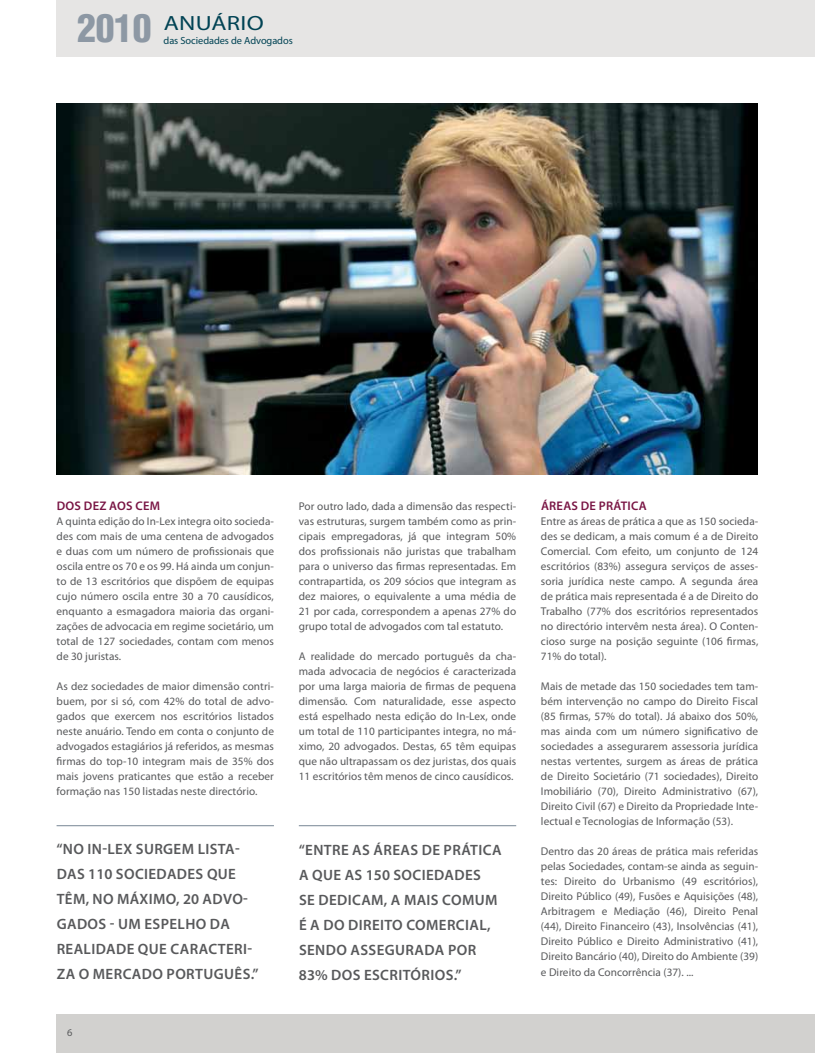
<style>
.page{position:relative;width:815px;height:1053px;background:#fff}
.page>*{position:absolute;margin:0;border:0;box-sizing:border-box;transform-origin:0 0}
.t1{font:900 condensed 37.5px "Helvetica";color:#8d98a4}
.t2{font:20.62px "Myriad Pro";letter-spacing:.015em;color:#014354;scale:1.2 1}
.t3{font:600 15px/25px "Myriad Pro";letter-spacing:.025em;color:#58595b}
.t4{font:600 12.5px "Myriad Pro";color:#791544}
.t5{font:11.25px/15px "Myriad Pro";letter-spacing:.005em;color:#58595b;text-align:justify}
.t6{font:10.38px "Myriad Pro";color:#014354}
.t7{font:10.38px "Myriad Pro";color:#58595b}
</style>
<div class="page">
<div style="left:57px;top:0;width:758px;height:57px;background:#e6e5e4"></div>
<div style="left:57px;top:1013px;width:758px;height:39px;background:#d2d1cf"></div>
<img style="left:57px;top:104px;width:701px;height:370px">
<hr style="left:57px;top:825px;width:217px;height:1px;background:#778694">
<hr style="left:299px;top:825px;width:217px;height:1px;background:#778694">
<h1 class="t1" style="left:77px;top:5px;width:76px">2010</h1>
<h2 class="t2" style="left:164px;top:10px;width:85px">anuário</h2>
<p class="t6" style="left:164px;top:34px;width:131px">das Sociedades de Advogados</p>
<p class="t4" style="left:57px;top:498px;width:62px">DOS DEZ AOS</p>
<p class="t4" style="left:136px;top:498px;width:26px">CE M</p>
<p class="t5" style="left:57px;top:514px;width:219px">A quinta edição do I n-Lex integra oito socieda&shy;des com mais de uma centena de advogados e duas com um número de profissionais que oscila entre os 70 e os 99. Há ainda um conjun&shy;to de 13 escritórios que dispõem de equipas cujo número oscila entre 30 a 70 causídicos, enquanto a esmagadora maioria das organi&shy;zações de advocacia em regime societário, um total de 127 sociedades, contam com menos de 30 juristas.</p>
<p class="t5" style="left:57px;top:679px;width:219px">As dez sociedades de maior dimensão contri&shy;buem, por si só, com 42% do total de advo&shy;gados que exercem nos escritórios listados neste anuário. Tendo em conta o conjunto de advogados estagiários já referidos, as mesmas firmas do top-10 integram mais de 35% dos mais jovens praticantes que estão a receber formação nas 150 listadas neste directório.</p>
<h3 class="t3" style="left:57px;top:836px;width:108px">“NO IN-LEX SURGE</h3>
<h3 class="t3" style="left:182px;top:836px;width:25px">M LISTA</h3>
<h3 class="t3" style="left:235px;top:836px;width:6px">-</h3>
<h3 class="t3" style="left:57px;top:861px;width:10px">DAS</h3>
<h3 class="t3" style="left:88px;top:861px;width:38px">110 SOCIEDADES</h3>
<h3 class="t3" style="left:57px;top:861px;width:179px;text-indent:150px">QUE<br>TÊM, NO MÁXIMO, 20 ADVO</h3>
<h3 class="t3" style="left:243px;top:886px;width:6px">-</h3>
<h3 class="t3" style="left:57px;top:911px;width:11px">GADOS</h3>
<h3 class="t3" style="left:110px;top:911px;width:111px">- UM ESPELHO DA</h3>
<h3 class="t3" style="left:57px;top:936px;width:10px">REALIDADE</h3>
<h3 class="t3" style="left:138px;top:936px;width:42px">QUE CARACTERI</h3>
<h3 class="t3" style="left:247px;top:936px;width:6px">-</h3>
<h3 class="t3" style="left:57px;top:961px;width:60px">ZA O MERCADO</h3>
<h3 class="t3" style="left:167px;top:961px;width:19px">PORT</h3>
<h3 class="t3" style="left:204px;top:961px;width:57px">UGUÊS.”</h3>
<p class="t7" style="left:67px;top:1025px;width:7px">6</p>
<p class="t5" style="left:299px;top:499px;width:219px">Por outro lado, dada a dimensão das respecti&shy;vas estruturas, surgem também como as prin&shy;cipais empregadoras, já que integram 50% dos profissionais não juristas que trabalham para o universo das firmas representadas. Em contrapartida, os 209 sócios que integram as dez maiores, o equivalente a uma média de 21 por cada, correspondem a apenas 27% do grupo total de advogados com tal estatuto.</p>
<p class="t5" style="left:299px;top:649px;width:219px">A realidade do mercado português da cha&shy;mada advocacia de negócios é caracterizada por uma larga maioria de firmas de pequena dimensão. Com naturalidade, esse aspecto está espelhado nesta edição do I n-Lex, onde um total de 110 participantes integra, no má&shy;ximo, 20 advogados. Destas, 65 têm equipas que não ultrapassam os dez juristas, dos quais 11 escritórios têm menos de cinco causídicos.</p>
<h3 class="t3" style="left:299px;top:836px;width:24px">“ENTRE</h3>
<h3 class="t3" style="left:352px;top:836px;width:31px">AS ÁREAS</h3>
<h3 class="t3" style="left:422px;top:836px;width:40px">DE PRÁTICA</h3>
<h3 class="t3" style="left:299px;top:861px;width:105px">A QUE AS 150 SOCIEDADES<br>SE DEDICA</h3>
<h3 class="t3" style="left:371px;top:886px;width:128px">M, A MAIS COMUM</h3>
<h3 class="t3" style="left:299px;top:911px;width:68px">ÉADO DIREITO</h3>
<h3 class="t3" style="left:406px;top:911px;width:42px">COMERCIAL</h3>
<h3 class="t3" style="left:487px;top:911px;width:5px">,</h3>
<h3 class="t3" style="left:299px;top:936px;width:11px">SENDO</h3>
<h3 class="t3" style="left:351px;top:936px;width:10px">ASSEG</h3>
<h3 class="t3" style="left:395px;top:936px;width:21px">URADA</h3>
<h3 class="t3" style="left:448px;top:936px;width:20px">POR</h3>
<h3 class="t3" style="left:299px;top:961px;width:43px">83% DOS</h3>
<h3 class="t3" style="left:364px;top:961px;width:9px">ESCRIT</h3>
<h3 class="t3" style="left:411px;top:961px;width:20px">ÓRIOS</h3>
<h3 class="t3" style="left:454px;top:961px;width:9px">.”</h3>
<p class="t4" style="left:541px;top:498px;width:17px">ÁREAS</p>
<p class="t4" style="left:581px;top:498px;width:33px">DE PRÁTICA</p>
<p class="t5" style="left:541px;top:514px;width:219px">Entre as áreas de prática a que as 150 socieda&shy;des se dedicam, a mais comum é a de Direito Comercial. Com efeito, um conjunto de 124 escritórios (83%) assegura serviços de asses&shy;soria jurídica neste campo. A segunda área de prática mais representada é a de Direito do Trabalho (77% dos escritórios representados no directório intervêm nesta área). O Conten&shy;cioso surge na posição seguinte (106 firmas, 71% do total).</p>
<p class="t5" style="left:541px;top:679px;width:219px">Mais de metade das 150 sociedades tem tam&shy;bém intervenção no campo do Direito Fiscal (85 firmas, 57% do total). Já abaixo dos 50%, mas ainda com um número significativo de sociedades a assegurarem assessoria jurídica nestas vertentes, surgem as áreas de prática de Direito Societário (71 sociedades), Direito I mobiliário (70), Direito Administrativo (67), Direito Civil (67) e Direito da Propriedade I nte&shy;lectual e Tecnologias de I nformação (53).</p>
<p class="t5" style="left:541px;top:843px;width:219px">Dentro das 20 áreas de prática mais referidas pelas Sociedades, contam-se ainda as seguin&shy;tes: Direito do Urbanismo (49 escritórios), Direito Público (49), Fusões e Aquisições (48), Arbitragem e Mediação (46), Direito Penal (44), Direito Financeiro (43), I nsolvências (41), Direito Público e Direito Administrativo (41), Direito Bancário (40), Direito do Ambiente (39) e Direito da Concorrência (37). ...</p>
</div>
